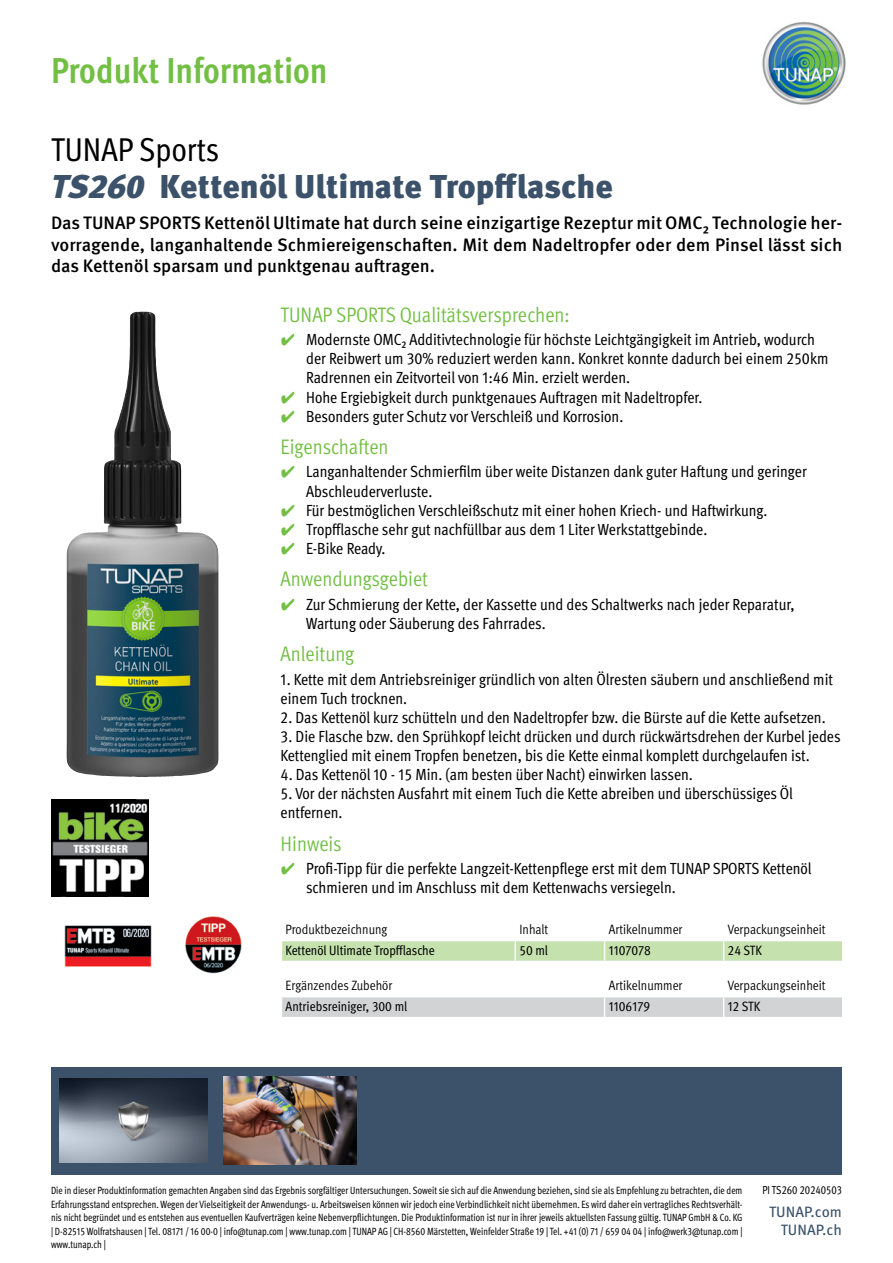
<style>
.page{position:relative;width:893px;height:1263px;background:#fff}
.page>*{position:absolute;margin:0;border:0;box-sizing:border-box;transform-origin:0 0}
.t1{font:700 condensed 36px "Meta Pro";color:#72bf44}
.t2{font:900 33px "Meta Pro";color:#3b526a}
.t3{font:condensed 33px "Meta Pro";color:#000}
.t4{font:condensed 21px "Meta Pro";color:#72bf44}
.t5{font:500 18px/21.6px "Meta Pro";letter-spacing:-.005em;color:#000;text-align:justify}
.t6{font:condensed 16.2px/19px "Meta Pro";color:#000}
.t7{font:15px/18px "Meta Pro";color:#3b526a;text-align:right}
.t8{font:condensed 13.5px "Meta Pro";color:#000}
.t9{font:condensed 13.5px "Meta Pro";color:#000}
.t10{font:condensed 11.7px "Meta Pro";color:#000;scale:.92 1}
.t11{font:condensed 10.5px/13.5px "Meta Pro";color:#000;text-align:justify;scale:.92 1}
.s1{font-style:italic}
.s2{font-family:"Wuerth Global";font-stretch:normal;color:#72bf44}
</style>
<div class="page">
<img style="left:762px;top:21px;width:84px;height:84px">
<div style="left:51px;top:1068px;width:790px;height:107px;background:#3b526a"></div>
<img style="left:59px;top:1079px;width:148px;height:83px">
<img style="left:223px;top:1076px;width:133px;height:89px">
<img style="left:66px;top:312px;width:153px;height:465px">
<svg style="left:281px;top:941px;width:562px;height:20px;background:#c7e2b1"></svg>
<div style="left:282px;top:997px;width:560px;height:20px;background:#d1d3d4"></div>
<img style="left:51px;top:799px;width:98px;height:98px">
<img style="left:64px;top:916px;width:178px;height:58px">
<h1 class="t1" style="left:51px;top:43px;width:278px">Produkt Information</h1>
<h2 class="t3" style="left:51px;top:125px;width:170px">TUNAP Sports</h2>
<h2 class="t2" style="left:51px;top:161px;width:564px"><span class="s1">TS260</span> Kettenöl Ultimate Tropfflasche</h2>
<p class="t5" style="left:51px;top:211px;width:793px">Das TUNAP SPORTS Kettenöl Ultimate hat durch seine einzigartige Rezeptur mit OMC₂ Technologie her&shy;vorragende, langanhaltende Schmiereigenschaften. Mit dem Nadeltropfer oder dem Pinsel lässt sich das Kettenöl sparsam und punktgenau auftragen.</p>
<p class="t4" style="left:281px;top:299px;width:291px">TUNAP SPORTS Qualitätsversprechen:</p>
<p class="t6" style="left:306px;top:329px;width:524px;text-indent:-26px"><span class="s2">✔</span> Modernste OMC₂ Additivtechnologie für höchste Leichtgängigkeit im Antrieb, wodurch der Reibwert um 30% reduziert werden kann. Konkret konnte dadurch bei einem 250km<br>Radrennen ein Zeitvorteil von 1:46 Min. erzielt werden.</p>
<p class="t6" style="left:281px;top:386px;width:423px"><span class="s2">✔</span> Hohe Ergiebigkeit durch punktgenaues Auftragen mit Nadeltropfer.</p>
<p class="t6" style="left:281px;top:405px;width:344px"><span class="s2">✔</span> Besonders guter Schutz vor Verschleiß und Korrosion.</p>
<p class="t4" style="left:281px;top:431px;width:109px">Eigenschaften</p>
<p class="t6" style="left:306px;top:461px;width:502px;text-indent:-26px"><span class="s2">✔</span> Langanhaltender Schmierfilm über weite Distanzen dank guter Haftung und geringer<br>Abschleuderverluste.</p>
<p class="t6" style="left:281px;top:499px;width:488px"><span class="s2">✔</span> Für bestmöglichen Verschleißschutz mit einer hohen Kriech- und Haftwirkung.</p>
<p class="t6" style="left:281px;top:518px;width:428px"><span class="s2">✔</span> Tropfflasche sehr gut nachfüllbar aus dem 1 Liter Werkstattgebinde.</p>
<p class="t6" style="left:281px;top:537px;width:106px"><span class="s2">✔</span> E-Bike Ready.</p>
<p class="t4" style="left:281px;top:564px;width:149px">Anwendungsgebiet</p>
<p class="t6" style="left:306px;top:593px;width:490px;text-indent:-26px"><span class="s2">✔</span> Zur Schmierung der Kette, der Kassette und des Schaltwerks nach jeder Reparatur,<br>Wartung oder Säuberung des Fahrrades.</p>
<p class="t4" style="left:281px;top:639px;width:75px">Anleitung</p>
<p class="t6" style="left:281px;top:668px;width:554px">1. Kette mit dem Antriebsreiniger gründlich von alten Ölresten säubern und anschließend mit einem Tuch trocknen.</p>
<p class="t6" style="left:281px;top:706px;width:546px">2. Das Kettenöl kurz schütteln und den Nadeltropfer bzw. die Bürste auf die Kette aufsetzen.</p>
<p class="t6" style="left:281px;top:725px;width:561px">3. Die Flasche bzw. den Sprühkopf leicht drücken und durch rückwärtsdrehen der Kurbel jedes<br>Kettenglied mit einem Tropfen benetzen, bis die Kette einmal komplett durchgelaufen ist.</p>
<p class="t6" style="left:281px;top:764px;width:414px">4. Das Kettenöl 10 - 15 Min. (am besten über Nacht) einwirken lassen.</p>
<p class="t6" style="left:281px;top:783px;width:514px">5. Vor der nächsten Ausfahrt mit einem Tuch die Kette abreiben und überschüssiges Öl entfernen.</p>
<p class="t4" style="left:281px;top:828px;width:63px">Hinweis</p>
<p class="t6" style="left:306px;top:858px;width:507px;text-indent:-26px"><span class="s2">✔</span> Profi-Tipp für die perfekte Langzeit-Kettenpflege erst mit dem TUNAP SPORTS Kettenöl schmieren und im Anschluss mit dem Kettenwachs versiegeln.</p>
<p class="t8" style="left:286px;top:920px;width:103px">Produktbezeichnung</p>
<p class="t8" style="left:519px;top:920px;width:30px">Inhalt</p>
<p class="t8" style="left:609px;top:920px;width:75px">Artikelnummer</p>
<p class="t8" style="left:728px;top:920px;width:99px">Verpackungseinheit</p>
<p class="t9" style="left:286px;top:940px;width:151px">Kettenöl Ultimate Tropfflasche</p>
<p class="t9" style="left:519px;top:940px;width:30px">50 ml</p>
<p class="t9" style="left:609px;top:940px;width:44px">1107078</p>
<p class="t9" style="left:728px;top:940px;width:36px">24 STK</p>
<p class="t8" style="left:286px;top:976px;width:108px">Ergänzendes Zubehör</p>
<p class="t8" style="left:609px;top:976px;width:75px">Artikelnummer</p>
<p class="t8" style="left:728px;top:976px;width:99px">Verpackungseinheit</p>
<p class="t9" style="left:286px;top:996px;width:123px">Antriebsreiniger, 300 ml</p>
<p class="t9" style="left:609px;top:996px;width:43px">1106179</p>
<p class="t9" style="left:728px;top:996px;width:34px">12 STK</p>
<p class="t11" style="left:51px;top:1183px;width:753px">Die in dieser Produktinformation gemachten Angaben sind das Ergebnis sorgfältiger Untersuchungen. Soweit sie sich auf die Anwendung beziehen, sind sie als Empfehlung zu betrachten, die dem Erfahrungsstand entsprechen. Wegen der Vielseitigkeit der Anwendungs- u. Arbeitsweisen können wir jedoch eine Verbindlichkeit nicht übernehmen. Es wird daher ein vertragliches Rechtsverhält&shy;nis nicht begründet und es entstehen aus eventuellen Kaufverträgen keine Nebenverpflichtungen. Die Produktinformation ist nur in ihrer jeweils aktuellsten Fassung gültig. TUNAP GmbH &amp; Co. KG | D-82515 Wolfratshausen | Tel. 08171 / 16 00-0 | info@tunap.com | www.tunap.com | TUNAP AG | CH-8560 Märstetten, Weinfelder Straße 19 | Tel. +41 (0) 71 / 659 04 04 | info@werk3@tunap.com | www.tunap.ch |</p>
<p class="t10" style="left:762px;top:1181px;width:88px">PI TS260 20240503</p>
<p class="t7" style="left:769px;top:1202px;width:74px">TUNAP.com<br>TUNAP.ch</p>
</div>
